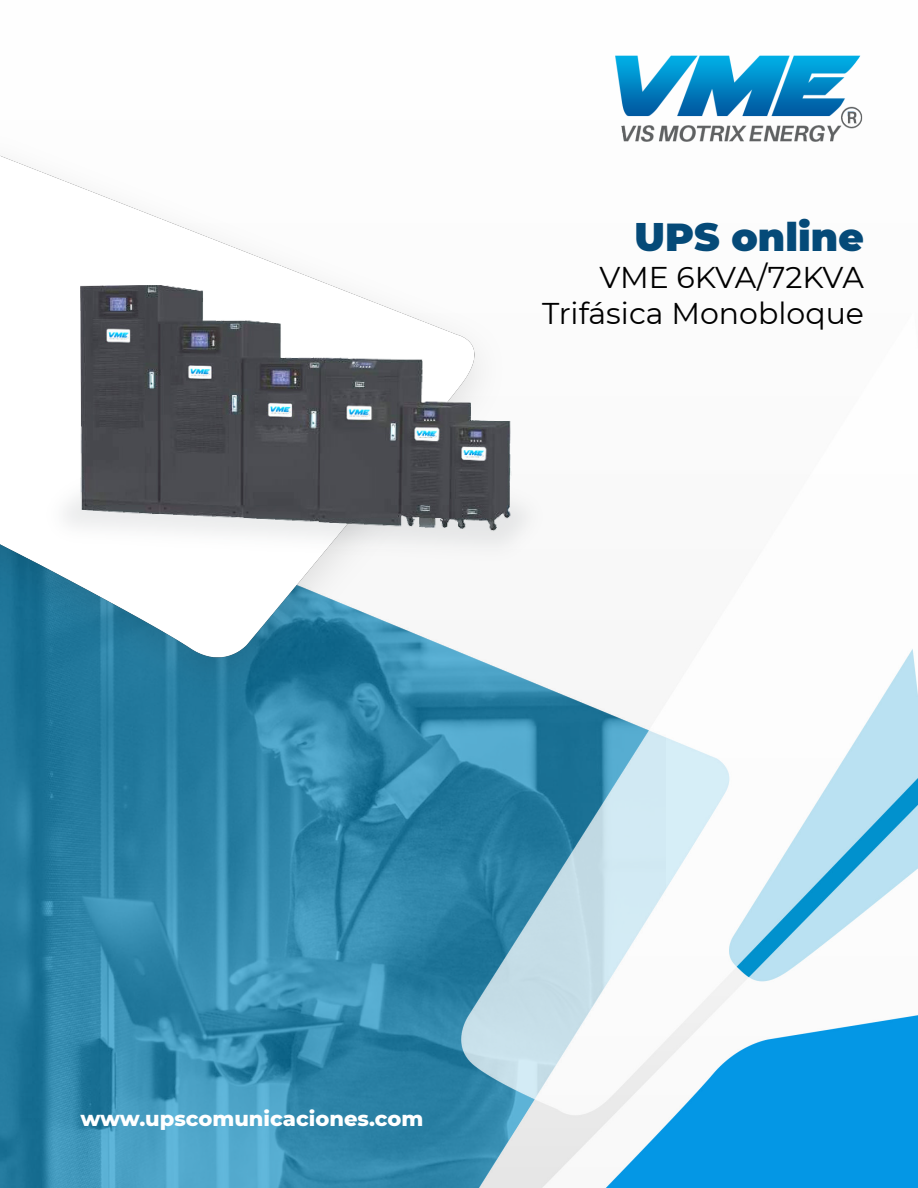
<style>
.page{position:relative;width:918px;height:1188px;background:#fff}
.page>*{position:absolute;margin:0;border:0;box-sizing:border-box;transform-origin:0 0}
.t1{font:900 39px "Montserrat";color:#054a78}
.t2{font:30px "Montserrat";color:#000}
.t3{font:800 21px "Montserrat";color:#fff}
</style>
<div class="page">
<img style="left:0;top:649px;width:918px;height:539px">
<img style="left:0;top:155px;width:503px;height:543px">
<img style="left:615px;top:55px;width:248px;height:87px">
<img style="left:47px;top:285px;width:485px;height:276px">
<p class="t1" style="left:635px;top:208px;width:231px">UPS online</p>
<p class="t2" style="left:600px;top:257px;width:266px">VME 6KVA/72KVA</p>
<p class="t2" style="left:542px;top:293px;width:323px">Trifásica Monobloque</p>
<p class="t3" style="left:81px;top:1103px;width:344px">www.upscomunicaciones.com</p>
</div>
